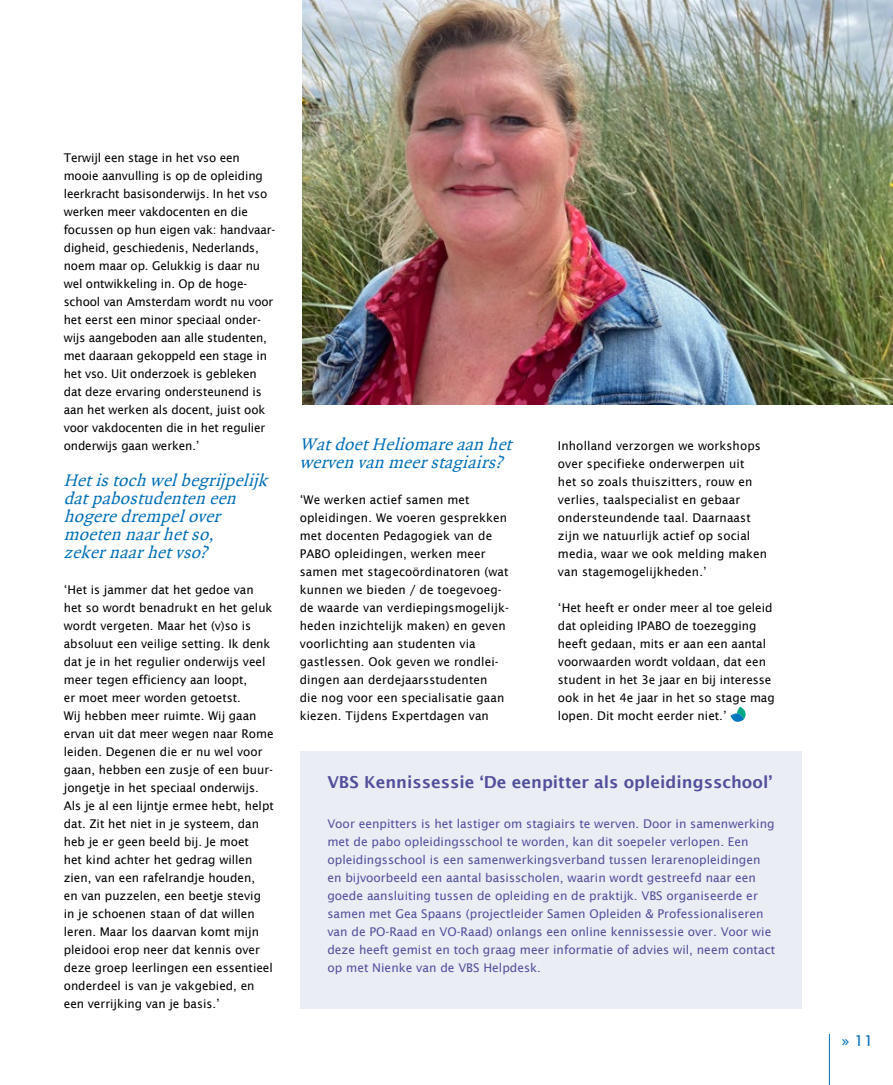
<style>
.page{position:relative;width:893px;height:1085px;background:#fff}
.page>*{position:absolute;margin:0;border:0;box-sizing:border-box;transform-origin:0 0}
.t1{font:italic 18px/18px "Quadraat";color:#006eb7}
.t2{font:600 16.5px "Lucida Sans";color:#524e9c}
.t3{font:15px "Lucida Sans";color:#006eb7}
.t4{font:12px/18px "Lucida Sans";color:#000}
.t5{font:12px/18px "Lucida Sans";color:#524e9c}
</style>
<div class="page">
<hr style="left:829px;top:1033px;width:1px;height:51px;background:#006eb7">
<div style="left:300px;top:750px;width:501px;height:257px;background:#eaeef4"></div>
<svg style="left:730px;top:706px;width:16px;height:15px"></svg>
<img style="left:302px;top:0;width:591px;height:404px">
<p class="t4" style="left:64px;top:148px;width:213px">Terwijl een stage in het vso een mooie aanvulling is op de opleiding leerkracht basisonderwijs. In het vso werken meer vakdocenten en die focussen op hun eigen vak: handvaar&shy;digheid, geschiedenis, Nederlands, noem maar op. Gelukkig is daar nu wel ontwikkeling in. Op de hoge&shy;school van Amsterdam wordt nu voor het eerst een minor speciaal onder&shy;wijs aangeboden aan alle studenten, met daaraan gekoppeld een stage in het vso. Uit onderzoek is gebleken dat deze ervaring ondersteunend is aan het werken als docent, juist ook voor vakdocenten die in het regulier onderwijs gaan werken.’</p>
<h1 class="t1" style="left:64px;top:472px;width:210px">Hetistoch welbegrijpelijk datpabostudenten een hogeredrempelover moeten naarhetso, zekernaarhetvso?</h1>
<p class="t4" style="left:64px;top:580px;width:211px">‘Het is jammer dat het gedoe van het so wordt benadrukt en het geluk wordt vergeten. Maar het (v)so is absoluut een veilige setting. Ik denk dat je in het regulier onderwijs veel meer tegen efficiency aan loopt,<br>er moet meer worden getoetst.<br>Wij hebben meer ruimte. Wij gaan ervan uit dat meer wegen naar Rome leiden. Degenen die er nu wel voor gaan, hebben een zusje of een buur&shy;jongetje in het speciaal onderwijs.<br>Als je al een lijntje ermee hebt, helpt dat. Zit het niet in je systeem, dan heb je er geen beeld bij. Je moet<br>het kind achter het gedrag willen zien, van een rafelrandje houden,<br>en van puzzelen, een beetje stevig in je schoenen staan of dat willen leren. Maar los daarvan komt mijn pleidooi erop neer dat kennis over deze groep leerlingen een essentieel onderdeel is van je vakgebied, en een verrijking van je basis.’</p>
<h1 class="t1" style="left:300px;top:436px;width:218px">WatdoetHeliomareaan het werven van meerstagiairs?</h1>
<p class="t4" style="left:300px;top:490px;width:211px">‘We werken actief samen met opleidingen. We voeren gesprekken met docenten Pedagogiek van de PABO opleidingen, werken meer samen met stagecoördinatoren (wat kunnen we bieden / de toegevoeg&shy;de waarde van verdiepingsmogelijk&shy;heden inzichtelijk maken) en geven voorlichting aan studenten via gastlessen. Ook geven we rondlei&shy;dingen aan derdejaarsstudenten<br>die nog voor een specialisatie gaan kiezen. Tijdens Expertdagen van</p>
<p class="t4" style="left:558px;top:436px;width:211px">Inholland verzorgen we workshops over specifieke onderwerpen uit<br>het so zoals thuiszitters, rouw en verlies, taalspecialist en gebaar ondersteundende taal. Daarnaast zijn we natuurlijk actief op social media, waar we ook melding maken van stagemogelijkheden.’</p>
<p class="t4" style="left:558px;top:598px;width:218px">‘Het heeft er onder meer al toe geleid dat opleiding IPABO de toezegging heeft gedaan, mits er aan een aantal voorwaarden wordt voldaan, dat een student in het 3e jaar en bij interesse ook in het 4e jaar in het so stage mag lopen. Dit mocht eerder niet.’</p>
<h2 class="t2" style="left:327px;top:772px;width:447px">VBS Kennissessie ‘De eenpitter als opleidingsschool’</h2>
<p class="t5" style="left:327px;top:814px;width:449px">Voor eenpitters is het lastiger om stagiairs te werven. Door in samenwerking met de pabo opleidingsschool te worden, kan dit soepeler verlopen. Een opleidingsschool is een samenwerkingsverband tussen lerarenopleidingen en bijvoorbeeld een aantal basisscholen, waarin wordt gestreefd naar een goede aansluiting tussen de opleiding en de praktijk. VBS organiseerde er samen met Gea Spaans (projectleider Samen Opleiden &amp; Professionaliseren van de PO-Raad en VO-Raad) onlangs een online kennissessie over. Voor wie deze heeft gemist en toch graag meer informatie of advies wil, neem contact op met Nienke van de VBS Helpdesk.</p>
<p class="t3" style="left:842px;top:1031px;width:33px">» 11</p>
</div>
